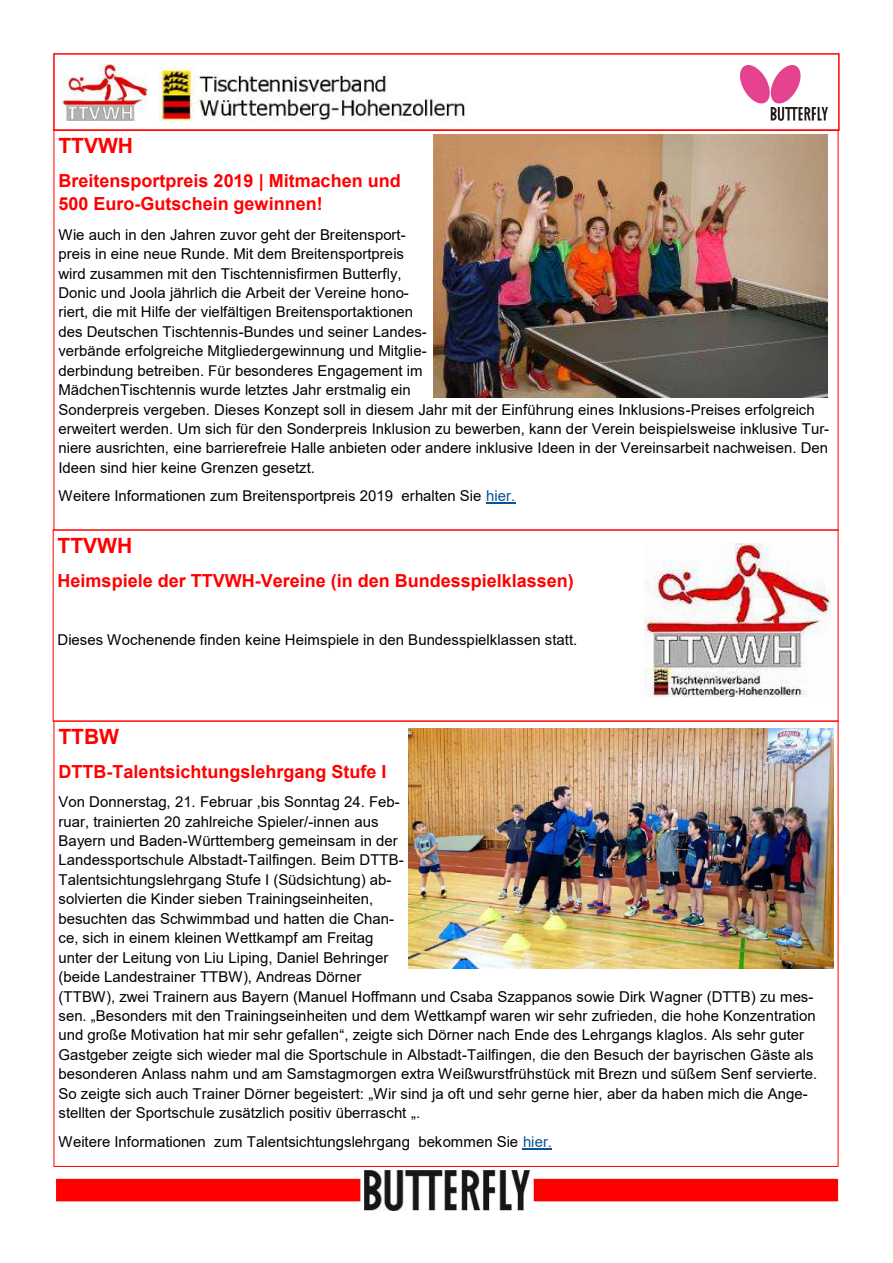
<style>
.page{position:relative;width:893px;height:1263px;background:#fff}
.page>*{position:absolute;margin:0;border:0;box-sizing:border-box;transform-origin:0 0}
.t1{font:700 21px "Arial";letter-spacing:-.005em;color:#f00}
.t2{font:700 18px/23.4px "Arial";color:#f00}
.t3{font:15px/19.5px "Arial";color:#000}
.s1{color:#085296}
</style>
<div class="page">
<div style="left:53px;top:530px;width:785px;height:191px;border:1px solid #f00"></div>
<img style="left:645px;top:544px;width:186px;height:152px">
<div style="left:53px;top:53px;width:787px;height:78px;border:2px solid #f00"></div>
<img style="left:63px;top:65px;width:85px;height:56px">
<img style="left:159px;top:66px;width:307px;height:55px">
<img style="left:741px;top:66px;width:86px;height:55px">
<img style="left:365px;top:1170px;width:164px;height:40px">
<div style="left:56px;top:1179px;width:304px;height:22px;background:#f00"></div>
<div style="left:534px;top:1179px;width:304px;height:22px;background:#f00"></div>
<svg style="left:523px;top:1148px;width:29px;height:1px"></svg>
<svg style="left:486px;top:503px;width:29px;height:1px"></svg>
<img style="left:434px;top:135px;width:393px;height:262px">
<img style="left:408px;top:729px;width:426px;height:239px">
<h1 class="t1" style="left:58px;top:134px;width:76px">TTVWH</h1>
<p class="t2" style="left:58px;top:169px;width:344px">Breitensportpreis 2019 | Mitmachen und<br>500 Euro-Gutschein gewinnen!</p>
<p class="t3" style="left:58px;top:225px;width:772px">Wie auch in den Jahren zuvor geht der Breitensport-<br>preis in eine neue Runde. Mit dem Breitensportpreis<br>wird zusammen mit den Tischtennisfirmen Butterfly,<br>Donic und Joola jährlich die Arbeit der Vereine hono-<br>riert, die mit Hilfe der vielfältigen Breitensportaktionen<br>des Deutschen Tischtennis-Bundes und seiner Landes-<br>verbände erfolgreiche Mitgliedergewinnung und Mitglie-<br>derbindung betreiben. Für besonderes Engagement im<br>MädchenTischtennis wurde letztes Jahr erstmalig ein<br>Sonderpreis vergeben. Dieses Konzept soll in diesem Jahr mit der Einführung eines Inklusions-Preises erfolgreich erweitert werden. Um sich für den Sonderpreis Inklusion zu bewerben, kann der Verein beispielsweise inklusive Tur&shy;niere ausrichten, eine barrierefreie Halle anbieten oder andere inklusive Ideen in der Vereinsarbeit nachweisen. Den Ideen sind hier keine Grenzen gesetzt.</p>
<p class="t3" style="left:58px;top:486px;width:458px">Weitere Informationen zum Breitensportpreis 2019 erhalten Sie <span class="s1">hier.</span></p>
<h1 class="t1" style="left:58px;top:534px;width:76px">TTVWH</h1>
<p class="t2" style="left:58px;top:569px;width:518px">Heimspiele der TTVWH-Vereine (in den Bundesspielklassen)</p>
<p class="t3" style="left:58px;top:630px;width:521px">Dieses Wochenende finden keine Heimspiele in den Bundesspielklassen statt.</p>
<h1 class="t1" style="left:58px;top:725px;width:62px">TTBW</h1>
<p class="t2" style="left:58px;top:760px;width:329px">DTTB-Talentsichtungslehrgang Stufe I</p>
<p class="t3" style="left:58px;top:792px;width:760px">Von Donnerstag, 21. Februar ,bis Sonntag 24. Feb-<br>ruar, trainierten 20 zahlreiche Spieler/-innen aus<br>Bayern und Baden-Württemberg gemeinsam in der<br>Landessportschule Albstadt-Tailfingen. Beim DTTB-<br>Talentsichtungslehrgang Stufe I (Südsichtung) ab-<br>solvierten die Kinder sieben Trainingseinheiten,<br>besuchten das Schwimmbad und hatten die Chan-<br>ce, sich in einem kleinen Wettkampf am Freitag<br>unter der Leitung von Liu Liping, Daniel Behringer<br>(beide Landestrainer TTBW), Andreas Dörner<br>(TTBW), zwei Trainern aus Bayern (Manuel Hoffmann und Csaba Szappanos sowie Dirk Wagner (DTTB) zu mes&shy;sen. „Besonders mit den Trainingseinheiten und dem Wettkampf waren wir sehr zufrieden, die hohe Konzentration und große Motivation hat mir sehr gefallen“, zeigte sich Dörner nach Ende des Lehrgangs klaglos. Als sehr guter Gastgeber zeigte sich wieder mal die Sportschule in Albstadt-Tailfingen, die den Besuch der bayrischen Gäste als besonderen Anlass nahm und am Samstagmorgen extra Weißwurstfrühstück mit Brezn und süßem Senf servierte.<br>So zeigte sich auch Trainer Dörner begeistert: „Wir sind ja oft und sehr gerne hier, aber da haben mich die Ange&shy;stellten der Sportschule zusätzlich positiv überrascht „.</p>
<p class="t3" style="left:58px;top:1131px;width:495px">Weitere Informationen zum Talentsichtungslehrgang bekommen Sie <span class="s1">hier.</span></p>
</div>
